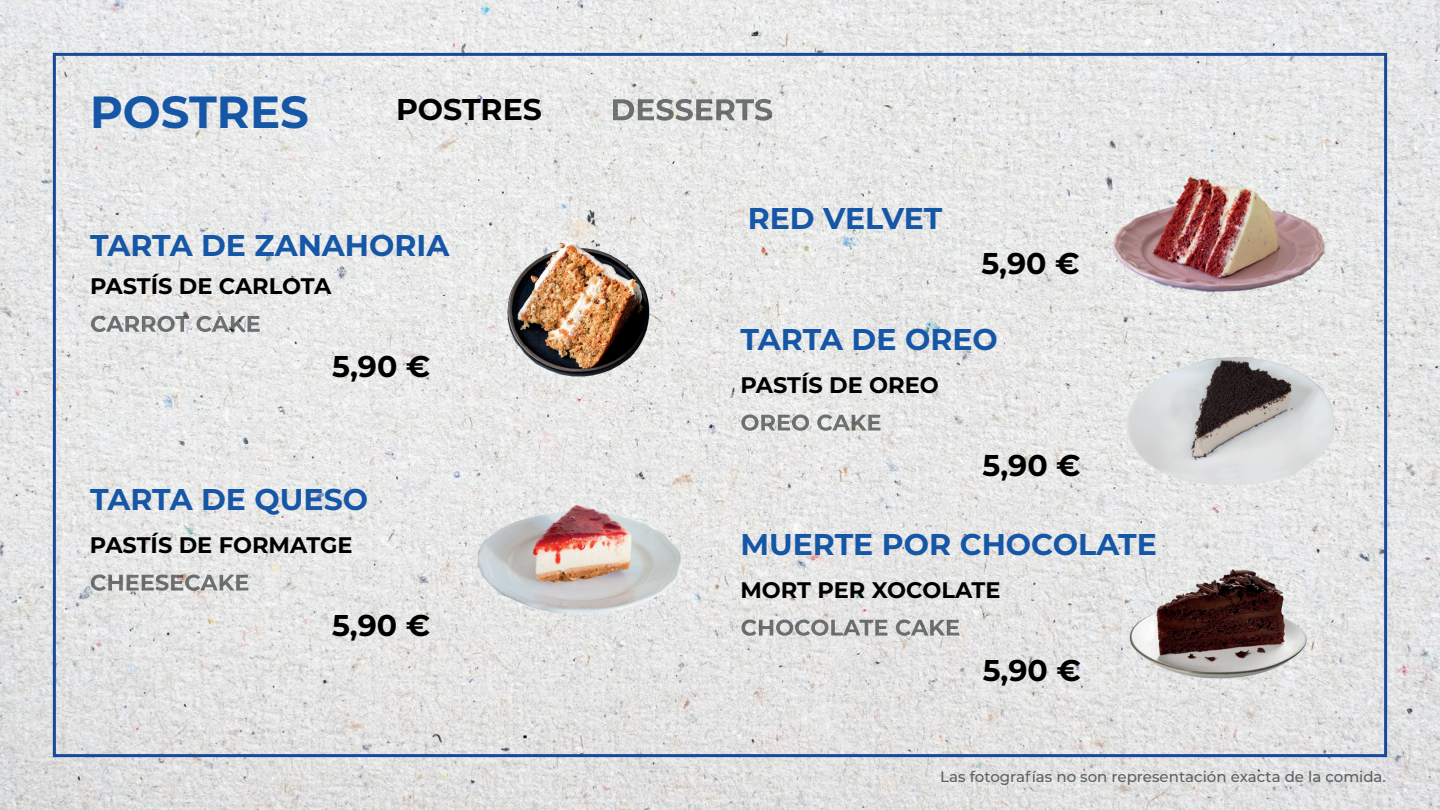
<style>
.page{position:relative;width:1440px;height:810px;background:#fff}
.page>*{position:absolute;margin:0;border:0;box-sizing:border-box;transform-origin:0 0}
.t1{font:700 45px "Montserrat";color:#1556a6}
.t2{font:700 30px "Montserrat";color:#1556a6}
.t3{font:700 30px "Montserrat";color:#000001}
.t4{font:700 22.5px "Montserrat";color:#000001}
.t5{font:500 15px "Montserrat";color:#5d6162}
</style>
<div class="page">
<img style="left:0;top:0;width:1440px;height:810px">
<img style="left:613px;top:99px;width:159px;height:22px">
<img style="left:91px;top:316px;width:169px;height:16px">
<img style="left:91px;top:574px;width:157px;height:17px">
<img style="left:741px;top:414px;width:140px;height:17px">
<img style="left:741px;top:620px;width:218px;height:16px">
<img style="left:1102px;top:164px;width:236px;height:151px">
<img style="left:471px;top:215px;width:189px;height:184px">
<img style="left:1124px;top:561px;width:193px;height:128px">
<img style="left:459px;top:495px;width:237px;height:125px">
<img style="left:1119px;top:349px;width:238px;height:140px">
<h1 class="t1" style="left:90px;top:79px;width:220px">POSTRES</h1>
<p class="t3" style="left:396px;top:88px;width:147px">POSTRES</p>
<p class="t2" style="left:90px;top:224px;width:361px">TARTA DE ZANAHORIA</p>
<p class="t4" style="left:90px;top:270px;width:243px">PASTÍS DE CARLOTA</p>
<p class="t3" style="left:332px;top:344px;width:100px">5,90 €</p>
<p class="t2" style="left:90px;top:478px;width:280px">TARTA DE QUESO</p>
<p class="t4" style="left:90px;top:529px;width:264px">PASTÍS DE FORMATGE</p>
<p class="t3" style="left:332px;top:603px;width:100px">5,90 €</p>
<p class="t2" style="left:748px;top:197px;width:196px">RED VELVET</p>
<p class="t3" style="left:981px;top:242px;width:100px">5,90 €</p>
<p class="t2" style="left:740px;top:317px;width:259px">TARTA DE OREO</p>
<p class="t4" style="left:740px;top:369px;width:200px">PASTÍS DE OREO</p>
<p class="t3" style="left:983px;top:443px;width:100px">5,90 €</p>
<p class="t2" style="left:741px;top:523px;width:418px">MUERTE POR CHOCOLATE</p>
<p class="t4" style="left:740px;top:574px;width:262px">MORT PER XOCOLATE</p>
<p class="t3" style="left:983px;top:648px;width:100px">5,90 €</p>
<p class="t5" style="left:940px;top:766px;width:447px">Las fotografías no son representación exacta de la comida.</p>
</div>
